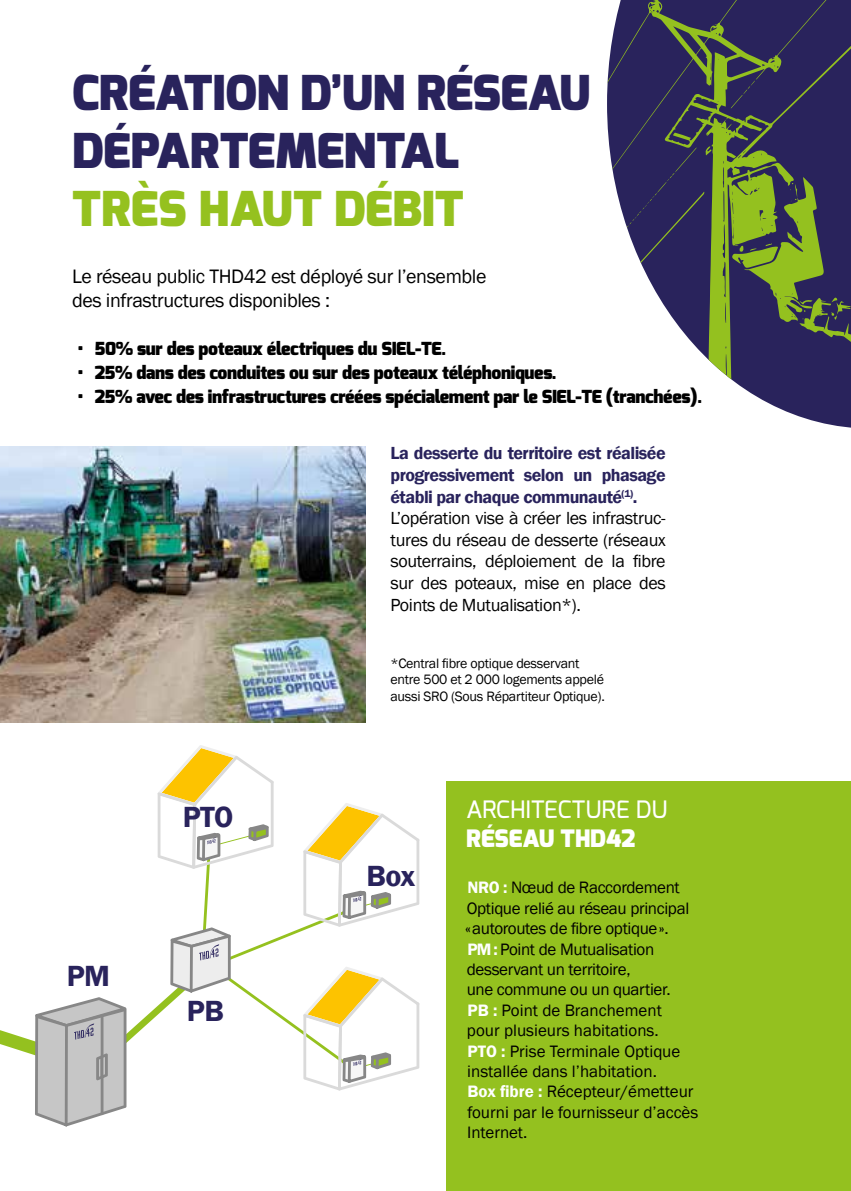
<style>
.page{position:relative;width:851px;height:1191px;background:#fff}
.page>*{position:absolute;margin:0;border:0;box-sizing:border-box;transform-origin:0 0}
.t1{font:900 48px/57.6px "Exo";letter-spacing:-.01em;color:#29235c}
.t2{font:900 48px "Exo";color:#95c11f}
.t3{font:600 30px "Franklin Gothic";letter-spacing:-.02em;color:#29235c}
.t4{font:500 24px "Exo";color:#fff}
.t5{font:900 24px "Exo";color:#fff}
.t6{font:20px/24px "Franklin Gothic";letter-spacing:-.02em;color:#000}
.t7{font:18px/21.6px "Franklin Gothic";letter-spacing:-.02em;color:#000}
.t8{font:900 18px "Exo";letter-spacing:-.02em;color:#000}
.t9{font:17px/20.4px "Franklin Gothic";letter-spacing:-.015em;color:#000}
.t10{font:14px/16.8px "Franklin Gothic";letter-spacing:-.02em;color:#000}
.s1{font-weight:600;color:#29235c}
.s2{font-weight:600;color:#fff}
</style>
<div class="page">
<div style="left:447px;top:782px;width:403px;height:409px;background:#94c11f"></div>
<img style="left:0;top:447px;width:365px;height:275px">
<svg style="left:0;top:745px;width:419px;height:381px"></svg>
<svg style="left:607px;top:0;width:243px;height:427px;background:#4a4d5c"></svg>
<svg style="left:607px;top:146px;width:104px;height:281px"></svg>
<svg style="left:731px;top:177px;width:120px;height:181px;background:#4e5a46"></svg>
<svg style="left:730px;top:80px;width:25px;height:28px"></svg>
<h1 class="t1" style="left:72px;top:65px;width:520px">CRÉATION D’UN RÉSEAU<br>DÉPARTEMENTAL</h1>
<h1 class="t2" style="left:72px;top:178px;width:393px">TRÈS HAUT DÉBIT</h1>
<p class="t6" style="left:72px;top:265px;width:416px">Le réseau public THD42 est déployé sur l’ensemble des infrastructures disponibles :</p>
<p class="t8" style="left:78px;top:337px;width:369px">• 50% sur des poteaux électriques du SIEL-TE.</p>
<p class="t8" style="left:78px;top:361px;width:480px">• 25% dans des conduites ou sur des poteaux téléphoniques.</p>
<p class="t8" style="left:78px;top:385px;width:625px">• 25% avec des infrastructures créées spécialement par le SIEL-TE (tranchées).</p>
<p class="t7" style="left:390px;top:443px;width:277px"><span class="s1">La desserte du territoire est réalisée progressivement selon un phasage établi par chaque communauté</span><sup>(1)</sup><span class="s1">.<br></span>L’opération vise à créer les infrastruc&shy;tures du réseau de desserte (réseaux souterrains, déploiement de la fibre sur des poteaux, mise en place des Points de Mutualisation*).</p>
<h2 class="t3" style="left:67px;top:957px;width:45px">PM</h2>
<h2 class="t3" style="left:183px;top:799px;width:52px">PTO</h2>
<h2 class="t3" style="left:187px;top:992px;width:39px">PB</h2>
<p class="t10" style="left:390px;top:654px;width:216px">*Central fibre optique desservant entre 500 et 2 000 logements appelé aussi SRO (Sous Répartiteur Optique).</p>
<h2 class="t3" style="left:366px;top:857px;width:50px">Box</h2>
<h3 class="t4" style="left:466px;top:793px;width:203px">ARCHITECTURE DU</h3>
<h3 class="t5" style="left:466px;top:822px;width:171px">RÉSEAU THD42</h3>
<p class="t9" style="left:465px;top:878px;width:235px"><span class="s2">NRO :</span> Nœud de Raccordement<br>Optique relié au réseau principal «autoroutes de fibre optique».<br><span class="s2">PM :</span>Point de Mutualisation desservant un territoire,<br>une commune ou un quartier.<br><span class="s2">PB :</span> Point de Branchement<br>pour plusieurs habitations.<br><span class="s2">PTO :</span> Prise Terminale Optique installée dans l’habitation.<br><span class="s2">Box fibre :</span> Récepteur/émetteur fourni par le fournisseur d’accès<br>Internet.</p>
</div>
